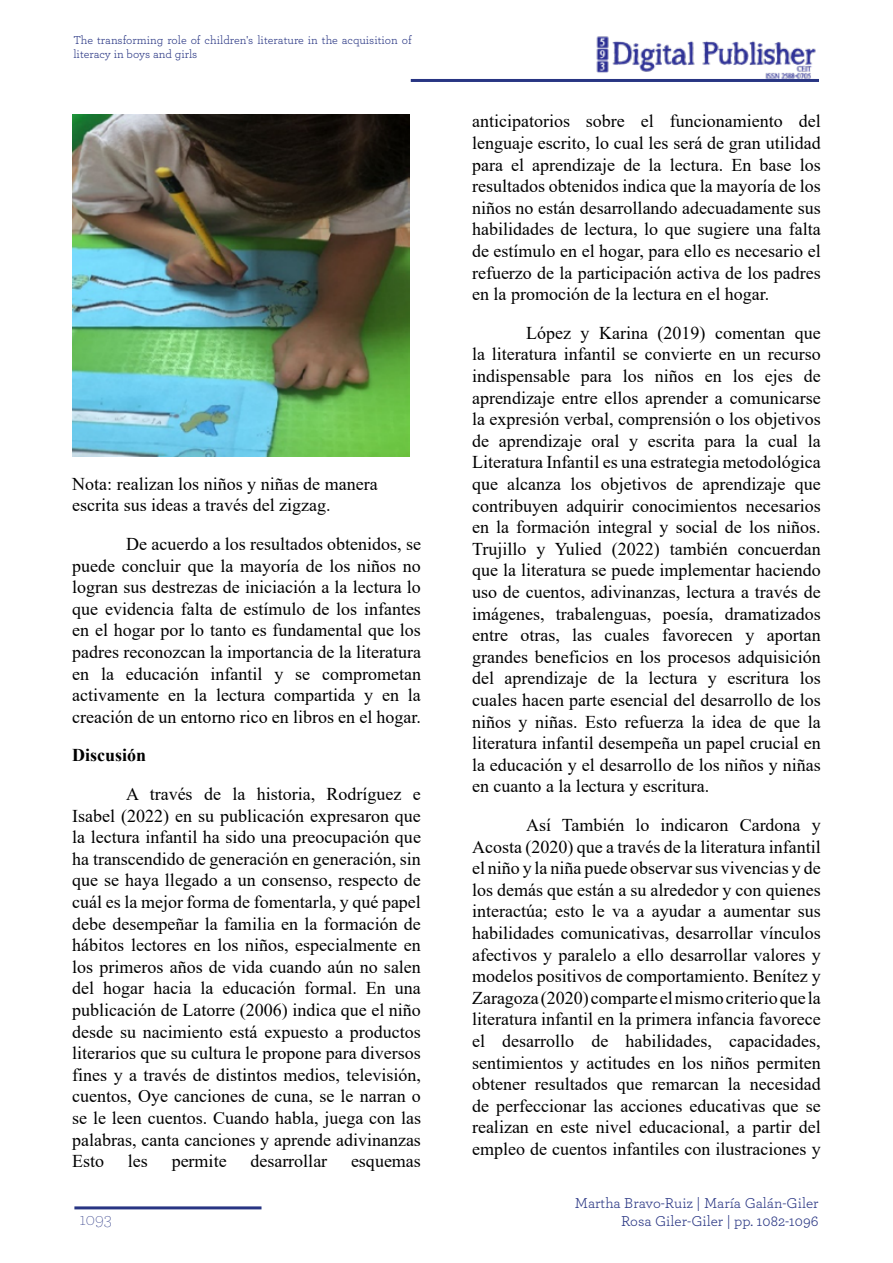
<style>
.page{position:relative;width:893px;height:1263px;background:#fff}
.page>*{position:absolute;margin:0;border:0;box-sizing:border-box;transform-origin:0 0}
.t1{font:18px/21.6px "Times New Roman";color:#000;text-align:justify}
.t2{font:700 18px "Times New Roman";color:#000}
.t3{font:200 18px "Archer";color:#283583}
.t4{font:15px/18px "Archer";color:#283583;text-align:right}
.t5{font:12px/14.4px "Archer";color:#283583}
</style>
<div class="page">
<hr style="left:411px;top:79px;width:408px;height:3px;background:#283583">
<img style="left:596px;top:36px;width:220px;height:43px">
<hr style="left:74px;top:1206px;width:187px;height:3px;background:#283583">
<img style="left:72px;top:115px;width:337px;height:341px">
<p class="t5" style="left:73px;top:32px;width:340px">The transforming role of children's literature in the acquisition of literacy in boys and girls</p>
<p class="t1" style="left:72px;top:472px;width:307px">Nota: realizan los niños y niñas de manera escrita sus ideas a través del zigzag.</p>
<p class="t1" style="left:72px;top:532px;width:350px;text-indent:54px">De acuerdo a los resultados obtenidos, se puede concluir que la mayoría de los niños no logran sus destrezas de iniciación a la lectura lo que evidencia falta de estímulo de los infantes en el hogar por lo tanto es fundamental que los padres reconozcan la importancia de la literatura en la educación infantil y se comprometan activamente en la lectura compartida y en la creación de un entorno rico en libros en el hogar.</p>
<p class="t2" style="left:72px;top:742px;width:76px">Discusión</p>
<p class="t1" style="left:72px;top:782px;width:350px;text-indent:54px">A través de la historia, Rodríguez e Isabel (2022) en su publicación expresaron que la lectura infantil ha sido una preocupación que ha transcendido de generación en generación, sin que se haya llegado a un consenso, respecto de cuál es la mejor forma de fomentarla, y qué papel debe desempeñar la familia en la formación de hábitos lectores en los niños, especialmente en los primeros años de vida cuando aún no salen del hogar hacia la educación formal. En una publicación de Latorre (2006) indica que el niño desde su nacimiento está expuesto a productos literarios que su cultura le propone para diversos fines y a través de distintos medios, televisión, cuentos, Oye canciones de cuna, se le narran o se le leen cuentos. Cuando habla, juega con las palabras, canta canciones y aprende adivinanzas Esto</p>
<p class="t1" style="left:128px;top:1150px;width:21px">les</p>
<p class="t1" style="left:172px;top:1150px;width:56px">permite</p>
<p class="t1" style="left:250px;top:1150px;width:78px">desarrollar</p>
<p class="t1" style="left:351px;top:1150px;width:71px">esquemas</p>
<p class="t3" style="left:79px;top:1208px;width:34px">1093</p>
<p class="t1" style="left:472px;top:110px;width:350px">anticipatorios sobre el funcionamiento del lenguaje escrito, lo cual les será de gran utilidad para el aprendizaje de la lectura. En base los resultados obtenidos indica que la mayoría de los niños no están desarrollando adecuadamente sus habilidades de lectura, lo que sugiere una falta de estímulo en el hogar, para ello es necesario el refuerzo de la participación activa de los padres en la promoción de la lectura en el hogar.</p>
<p class="t1" style="left:472px;top:321px;width:350px;text-indent:54px">López y Karina (2019) comentan que la literatura infantil se convierte en un recurso indispensable para los niños en los ejes de aprendizaje entre ellos aprender a comunicarse la expresión verbal, comprensión o los objetivos de aprendizaje oral y escrita para la cual la Literatura Infantil es una estrategia metodológica que alcanza los objetivos de aprendizaje que contribuyen adquirir conocimientos necesarios en la formación integral y social de los niños.<br>Trujillo y Yulied (2022) también concuerdan que la literatura se puede implementar haciendo uso de cuentos, adivinanzas, lectura a través de imágenes, trabalenguas, poesía, dramatizados entre otras, las cuales favorecen y aportan grandes beneficios en los procesos adquisición del aprendizaje de la lectura y escritura los cuales hacen parte esencial del desarrollo de los niños y niñas. Esto refuerza la idea de que la literatura infantil desempeña un papel crucial en la educación y el desarrollo de los niños y niñas en cuanto a la lectura y escritura.</p>
<p class="t1" style="left:472px;top:814px;width:350px;text-indent:54px">Así También lo indicaron Cardona y Acosta (2020) que a través de la literatura infantil el niño y la niña puede observar sus vivencias y de los demás que están a su alrededor y con quienes interactúa; esto le va a ayudar a aumentar sus habilidades comunicativas, desarrollar vínculos afectivos y paralelo a ello desarrollar valores y modelos positivos de comportamiento. Benítez y Zaragoza (2020) comparte el mismo criterio que la literatura infantil en la primera infancia favorece el desarrollo de habilidades, capacidades, sentimientos y actitudes en los niños permiten obtener resultados que remarcan la necesidad de perfeccionar las acciones educativas que se realizan en este nivel educacional, a partir del empleo de cuentos infantiles con ilustraciones y</p>
<p class="t4" style="left:575px;top:1193px;width:245px">Martha Bravo-Ruiz | María Galán-Giler<br>Rosa Giler-Giler | pp. 1082-1096</p>
</div>
